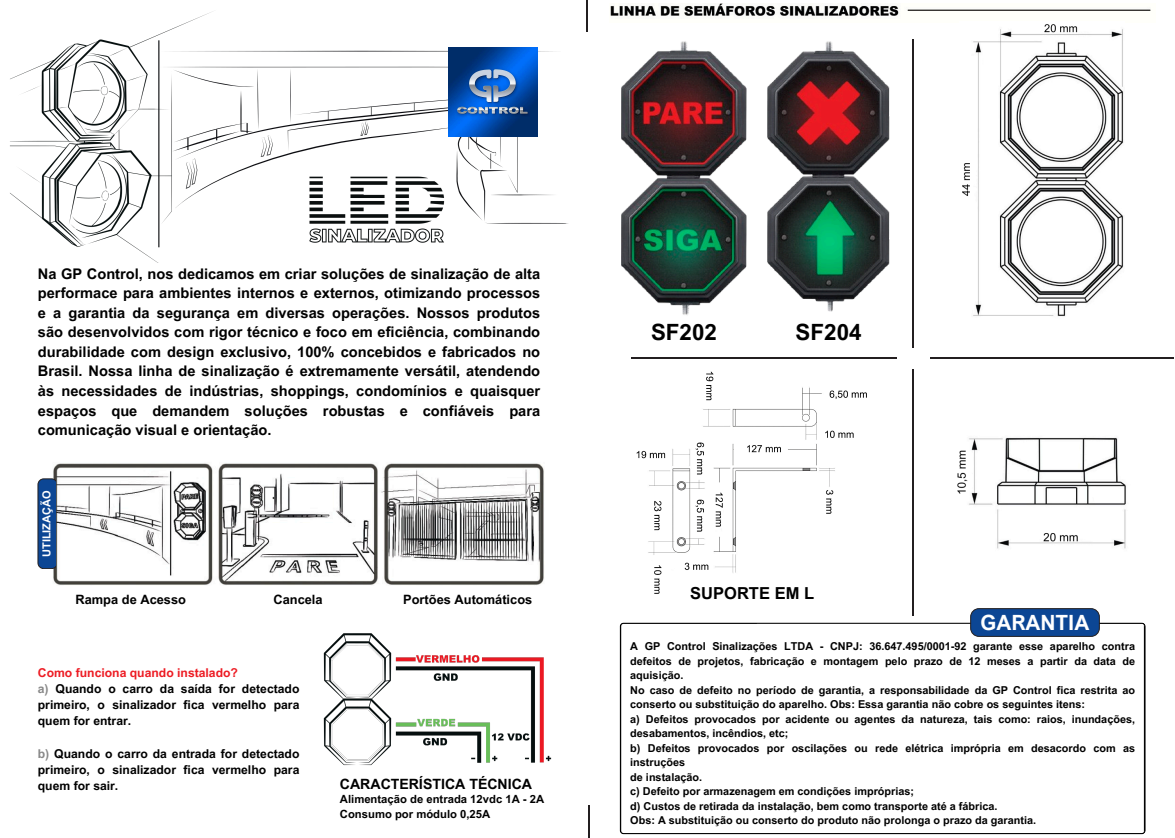
<style>
.page{position:relative;width:1175px;height:838px;background:#fff}
.page>*{position:absolute;margin:0;border:0;box-sizing:border-box;transform-origin:0 0}
.t1{font:700 22.4px "Arial MT Pro";color:#000}
.t2{font:700 21px "Arial Nova";color:#fff}
.t3{font:700 16.54px "Arial MT Pro";color:#000}
.t4{font:700 14.61px/19.5px "Arial MT Pro";color:#000;text-align:justify}
.t5{font:700 14.17px "Arial MT Pro";color:#000}
.t6{font:700 12.86px "Arial MT Pro";color:#000}
.t7{font:700 12.16px/16.2px "Arial MT Pro";color:#000}
.t8{font:700 11.29px "Arial MT Pro";color:#000}
.t9{font:700 11.03px "Arial MT Pro";color:#fff}
.t10{font:700 10.85px/14.5px "Arial MT Pro";color:#000}
.s1{color:#ed1c24}
.s2{color:#888}
</style>
<div class="page">
<hr style="left:586px;top:0;width:2px;height:32px;background:#231f20">
<hr style="left:588px;top:805px;width:2px;height:32px;background:#231f20">
<img style="left:10px;top:11px;width:558px;height:251px">
<img style="left:52px;top:463px;width:492px;height:122px">
<img style="left:323px;top:633px;width:228px;height:133px">
<img style="left:448px;top:48px;width:90px;height:89px">
<svg style="left:38px;top:478px;width:18px;height:90px;background:#0f458f"></svg>
<img style="left:610px;top:4px;width:541px;height:13px">
<svg style="left:619px;top:622px;width:526px;height:212px"></svg>
<div style="left:970px;top:608px;width:129px;height:28px;background:#0c4694;border-radius:8px"></div>
<div style="left:970px;top:608px;width:129px;height:28px;border:1px solid #231f20;border-radius:8px"></div>
<img style="left:636px;top:371px;width:231px;height:223px">
<img style="left:962px;top:24px;width:162px;height:293px">
<img style="left:767px;top:51px;width:123px;height:261px">
<img style="left:621px;top:51px;width:126px;height:264px">
<img style="left:670px;top:41px;width:28px;height:12px">
<img style="left:814px;top:41px;width:29px;height:12px">
<img style="left:957px;top:437px;width:169px;height:112px">
<hr style="left:912px;top:369px;width:2px;height:246px;background:#231f20">
<hr style="left:912px;top:39px;width:2px;height:308px;background:#231f20">
<hr style="left:631px;top:357px;width:265px;height:2px;background:#231f20">
<hr style="left:930px;top:357px;width:244px;height:2px;background:#231f20">
<svg style="left:905px;top:626px;width:20px;height:13px"></svg>
<p class="t4" style="left:38px;top:266px;width:504px">Na GP Control, nos dedicamos em criar soluções de sinalização de alta performace para ambientes internos e externos, otimizando processos e a garantia da segurança em diversas operações. Nossos produtos são desenvolvidos com rigor técnico e foco em eficiência, combinando durabilidade com design exclusivo, 100% concebidos e fabricados no Brasil. Nossa linha de sinalização é extremamente versátil, atendendo às necessidades de indústrias, shoppings, condomínios e quaisquer espaços que demandem soluções robustas e confiáveis para comunicação visual e orientação.</p>
<h5 class="t9" style="left:42px;top:557px;width:68px;rotate:-90deg">UTILIZAÇÃO</h5>
<p class="t6" style="left:75px;top:594px;width:112px">Rampa de Acesso</p>
<h6 class="t6" style="left:273px;top:594px;width:51px">Cancela</h6>
<h5 class="t6" style="left:403px;top:594px;width:131px">Portões Automáticos</h5>
<h5 class="t7" style="left:38px;top:665px;width:263px"><span class="s1">Como funciona quando instalado?<br></span><span class="s2">a)</span> Quando o carro da saída for detectado primeiro, o sinalizador fica vermelho para quem for entrar.</h5>
<h5 class="t7" style="left:38px;top:746px;width:263px;text-align:justify"><span class="s2">b)</span> Quando o carro da entrada for detectado primeiro, o sinalizador fica vermelho para quem for sair.</h5>
<h5 class="t5" style="left:340px;top:779px;width:194px">CARACTERÍSTICA TÉCNICA</h5>
<p class="t8" style="left:340px;top:795px;width:206px">Alimentação de entrada 12vdc 1A - 2A</p>
<h3 class="t8" style="left:340px;top:810px;width:152px">Consumo por módulo 0,25A</h3>
<p class="t1" style="left:651px;top:323px;width:67px">SF202</p>
<p class="t1" style="left:795px;top:323px;width:67px">SF204</p>
<p class="t3" style="left:690px;top:587px;width:125px">SUPORTE EM L</p>
<p class="t2" style="left:980px;top:609px;width:110px">GARANTIA</p>
<p class="t10" style="left:630px;top:640px;width:506px;text-align:justify">A GP Control Sinalizações LTDA - CNPJ: 36.647.495/0001-92 garante esse aparelho contra defeitos de projetos, fabricação e montagem pelo prazo de 12 meses a partir da data de aquisição.</p>
<p class="t10" style="left:630px;top:683px;width:506px">No caso de defeito no período de garantia, a responsabilidade da GP Control fica restrita ao conserto ou substituição do aparelho. Obs: Essa garantia não cobre os seguintes itens:</p>
<p class="t10" style="left:630px;top:712px;width:506px">a) Defeitos provocados por acidente ou agentes da natureza, tais como: raios, inundações, desabamentos, incêndios, etc;</p>
<h1 class="t10" style="left:630px;top:741px;width:506px">b) Defeitos provocados por oscilações ou rede elétrica imprópria em desacordo com as instruções</h1>
<h1 class="t10" style="left:630px;top:770px;width:73px">de instalação.</h1>
<p class="t10" style="left:630px;top:785px;width:285px">c) Defeito por armazenagem em condições impróprias;</p>
<p class="t10" style="left:630px;top:799px;width:369px">d) Custos de retirada da instalação, bem como transporte até a fábrica.</p>
<p class="t10" style="left:630px;top:814px;width:407px">Obs: A substituição ou conserto do produto não prolonga o prazo da garantia.</p>
</div>
